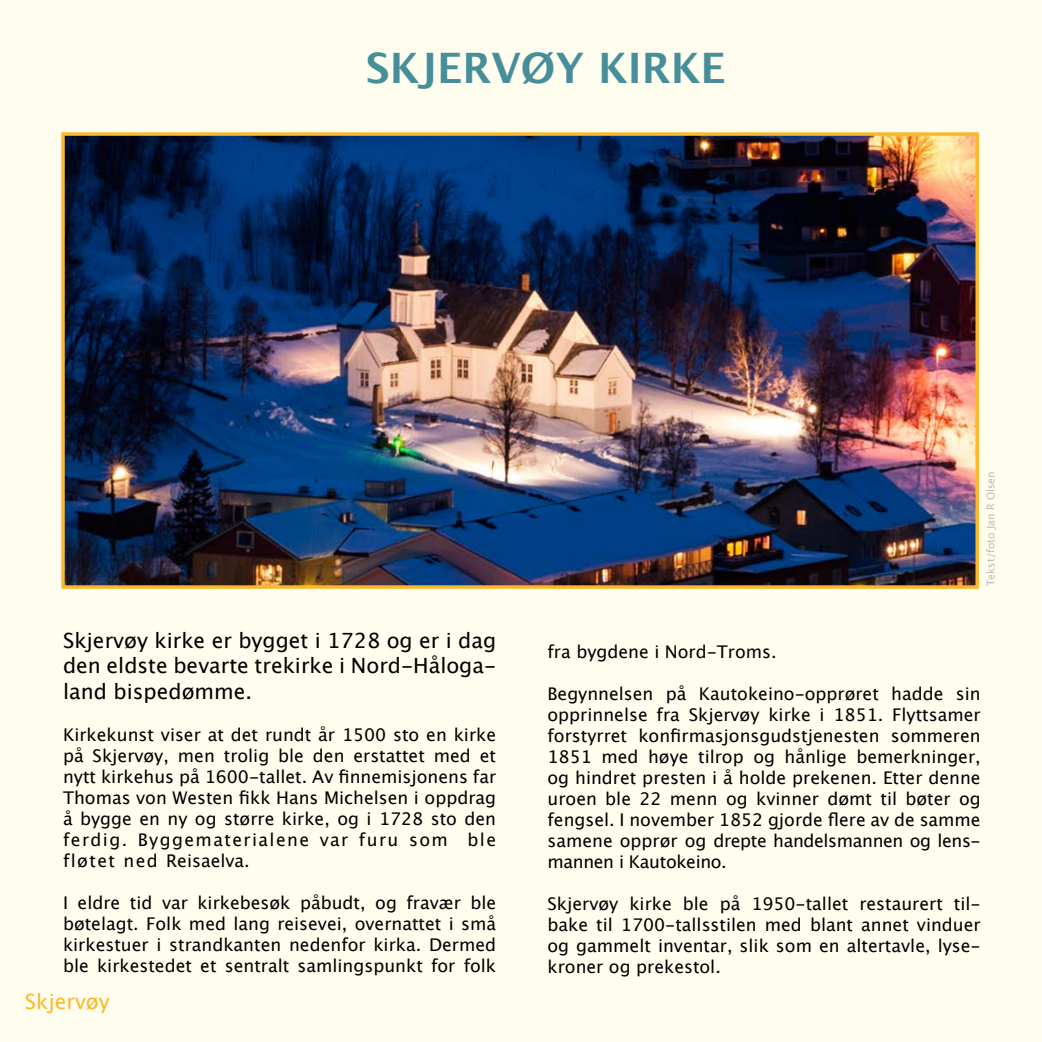
<style>
.page{position:relative;width:1042px;height:1042px;background:#fffdee}
.page>*{position:absolute;margin:0;border:0;box-sizing:border-box;transform-origin:0 0}
.t1{font:700 42px "Lucida Grande";color:#468e99}
.t2{font:21px/25.2px "Lucida Grande";color:#000;text-align:justify}
.t3{font:21px "Lucida Sans Unicode";color:#fab82d}
.t4{font:17.5px/21px "Lucida Grande";color:#000;text-align:justify}
.t5{font:10.5px "Lucida Grande";color:#bcbcbc}
</style>
<div class="page">
<img style="left:66px;top:137px;width:908px;height:447px">
<div style="left:61px;top:132px;width:918px;height:457px;border:4px solid #fab82d"></div>
<h1 class="t1" style="left:366px;top:33px;width:362px">SKJERVØY KIRKE</h1>
<p class="t5" style="left:984px;top:586px;width:117px;rotate:-90deg">Tekst/foto Jan R Olsen</p>
<p class="t2" style="left:63px;top:628px;width:435px">Skjervøy kirke er bygget i 1728 og er i dag den eldste bevarte trekirke i Nord-Håloga&shy;land bispedømme.</p>
<p class="t4" style="left:63px;top:724px;width:435px">Kirkekunst viser at det rundt år 1500 sto en kirke på Skjervøy, men trolig ble den erstattet med et nytt kirkehus på 1600-tallet. Av finnemisjonens far Thomas von Westen fikk Hans Michelsen i oppdrag å bygge en ny og større kirke, og i 1728 sto den ferdig. Byggematerialene var furu som ble fløtet ned Reisaelva.</p>
<p class="t4" style="left:63px;top:892px;width:435px">I eldre tid var kirkebesøk påbudt, og fravær ble bøtelagt. Folk med lang reisevei, overnattet i små kirkestuer i strandkanten nedenfor kirka. Dermed ble kirkestedet et sentralt samlingspunkt for folk</p>
<p class="t3" style="left:25px;top:985px;width:86px">Skjervøy</p>
<p class="t4" style="left:547px;top:641px;width:231px">fra bygdene i Nord-Troms.</p>
<p class="t4" style="left:547px;top:683px;width:435px">Begynnelsen på Kautokeino-opprøret hadde sin opprinnelse fra Skjervøy kirke i 1851. Flyttsamer forstyrret konfirmasjonsgudstjenesten sommeren 1851 med høye tilrop og hånlige bemerkninger, og hindret presten i å holde prekenen. Etter denne uroen ble 22 menn og kvinner dømt til bøter og fengsel. I november 1852 gjorde flere av de samme samene opprør og drepte handelsmannen og lens&shy;mannen i Kautokeino.</p>
<p class="t4" style="left:547px;top:893px;width:435px">Skjervøy kirke ble på 1950-tallet restaurert til&shy;bake til 1700-tallsstilen med blant annet vinduer og gammelt inventar, slik som en altertavle, lyse&shy;kroner og prekestol.</p>
</div>
